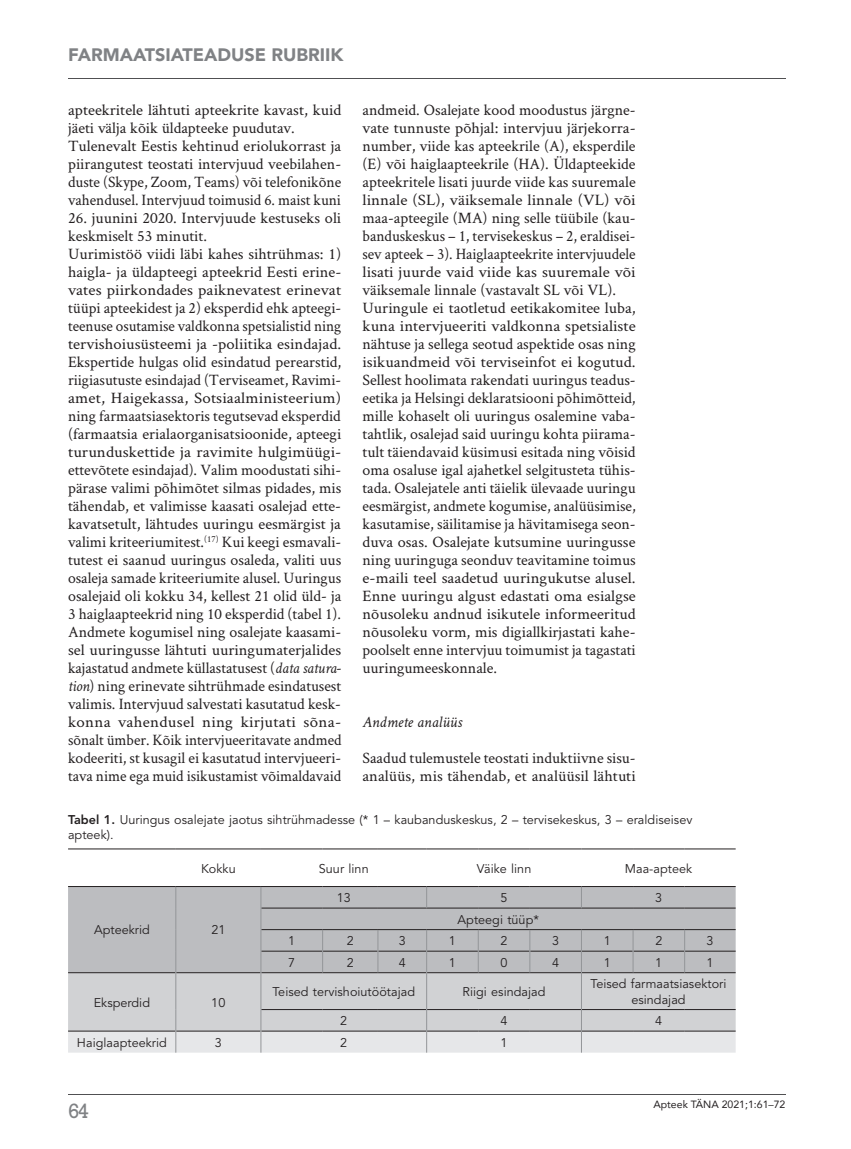
<style>
.page{position:relative;width:851px;height:1149px;background:#fff}
.page>*{position:absolute;margin:0;border:0;box-sizing:border-box;transform-origin:0 0}
.t1{font:21px "Rockwell Std";color:#808285}
.t2{font:900 18px "Avenir";color:#808285}
.t3{font:15.9px/18px "Crimson Text";color:#231f20}
.t4{font:italic 15.9px "Crimson Text";color:#231f20}
.t5{font:12.6px/15.3px "Avenir LT Std";letter-spacing:.005em;color:#231f20;text-align:center}
.t6{font:10.5px "Avenir";color:#231f20}
.s1{font-style:italic}
.s2{font-weight:800}
</style>
<div class="page">
<hr style="left:68px;top:848px;width:108px;height:1px;background:#231f20">
<hr style="left:176px;top:848px;width:85px;height:1px;background:#231f20">
<hr style="left:261px;top:848px;width:61px;height:1px;background:#231f20">
<hr style="left:322px;top:848px;width:56px;height:1px;background:#231f20">
<hr style="left:378px;top:848px;width:48px;height:1px;background:#231f20">
<hr style="left:426px;top:848px;width:52px;height:1px;background:#231f20">
<hr style="left:478px;top:848px;width:51px;height:1px;background:#231f20">
<hr style="left:529px;top:848px;width:52px;height:1px;background:#231f20">
<hr style="left:581px;top:848px;width:52px;height:1px;background:#231f20">
<hr style="left:633px;top:848px;width:51px;height:1px;background:#231f20">
<hr style="left:684px;top:848px;width:51px;height:1px;background:#231f20">
<hr style="left:68px;top:885px;width:108px;height:1px;background:#231f20">
<hr style="left:176px;top:885px;width:85px;height:1px;background:#231f20">
<hr style="left:261px;top:885px;width:61px;height:1px;background:#231f20">
<hr style="left:322px;top:885px;width:56px;height:1px;background:#231f20">
<hr style="left:378px;top:885px;width:48px;height:1px;background:#231f20">
<hr style="left:426px;top:885px;width:52px;height:1px;background:#231f20">
<hr style="left:478px;top:885px;width:51px;height:1px;background:#231f20">
<hr style="left:529px;top:885px;width:52px;height:1px;background:#231f20">
<hr style="left:581px;top:885px;width:52px;height:1px;background:#231f20">
<hr style="left:633px;top:885px;width:51px;height:1px;background:#231f20">
<hr style="left:684px;top:885px;width:51px;height:1px;background:#231f20">
<svg style="left:68px;top:886px;width:667px;height:166px;background:#c2c3c5"></svg>
<hr style="left:68px;top:1094px;width:717px;height:1px;background:#505052">
<hr style="left:68px;top:79px;width:717px;height:1px;background:#505052">
<p class="t2" style="left:68px;top:43px;width:277px">FARMAATSIATEADUSE RUBRIIK</p>
<p class="t3" style="left:68px;top:100px;width:275px">apteekritele lähtuti apteekrite kavast, kuid jäeti välja kõik üldapteeke puudutav.<br>Tulenevalt Eestis kehtinud eriolukorrast ja piirangutest teostati intervjuud veebilahen&shy;duste (Skype, Zoom, Teams) või telefonikõne vahendusel. Intervjuud toimusid 6. maist kuni</p>
<p class="t3" style="left:68px;top:208px;width:275px">26. juunini 2020. Intervjuude kestuseks oli keskmiselt 53 minutit.<br>Uurimistöö viidi läbi kahes sihtrühmas: 1) haigla- ja üldapteegi apteekrid Eesti erine&shy;vates piirkondades paiknevatest erinevat tüüpi apteekidest ja 2) eksperdid ehk apteegi&shy;teenuse osutamise valdkonna spetsialistid ning tervishoiusüsteemi ja -poliitika esindajad.<br>Ekspertide hulgas olid esindatud perearstid, riigiasutuste esindajad (Terviseamet, Ravimi&shy;amet, Haigekassa, Sotsiaalministeerium) ning farmaatsiasektoris tegutsevad eksperdid (farmaatsia erialaorganisatsioonide, apteegi turunduskettide ja ravimite hulgimüügi&shy;ettevõtete esindajad). Valim moodustati sihi&shy;pärase valimi põhimõtet silmas pidades, mis tähendab, et valimisse kaasati osalejad ette&shy;kavatsetult, lähtudes uuringu eesmärgist ja valimi kriteeriumitest.<sup>(17)</sup> Kui keegi esmavali&shy;tutest ei saanud uuringus osaleda, valiti uus osaleja samade kriteeriumi te alusel. Uuringus osalejaid oli kokku 34, kellest 21 olid üld- ja 3 haiglaapteekrid ning 10 eksperdid (tabel 1).<br>Andmete kogumisel ning osalejate kaasami&shy;sel uuringusse lähtuti uuringumaterjalides kajastatud andmete küllastatusest (<span class="s1">data satura&shy;tion</span>) ning erinevate sihtrühmade esindatusest valimis. Intervjuud salvestati kasutatud kesk&shy;konna vahendusel ning kirjutati sõna&shy;sõnalt ümber. Kõik intervjueeritavate andmed kodeeriti, st kusagil ei kasutatud intervjueeri&shy;tava nime ega muid isikustamist võimaldavaid</p>
<p class="t3" style="left:362px;top:100px;width:275px">andmeid. Osalejate kood moodustus järgne&shy;vate tunnuste põhjal: intervjuu järjekorra&shy;number, viide kas apteekrile (A), eksperdile (E) või haiglaapteekrile (HA). Üldapteekide apteekritele lisati juurde viide kas suuremale linnale (SL), väiksemale linnale (VL) või maa-apteegile (MA) ning selle tüübile (kau&shy;banduskeskus – 1, tervisekeskus – 2, eraldisei&shy;sev apteek – 3). Haiglaapteekrite intervjuudele lisati juurde vaid viide kas suuremale või väiksemale linnale (vastavalt SL või VL).<br>Uuringule ei taotletud eetikakomitee luba, kuna intervjueeriti valdkonna spetsialiste nähtuse ja sellega seotud aspektide osas ning isikuandmeid või terviseinfot ei kogutud.<br>Sellest hoolimata rakendati uuringus teadus&shy;eetika ja Helsingi deklaratsiooni põhimõtteid, mille kohaselt oli uuringus osalemine vaba&shy;tahtlik, osalejad said uuringu kohta piirama&shy;tult täiendavaid küsimusi esitada ning võisid oma osaluse igal ajahetkel selgitusteta tühis&shy;tada. Osalejatele anti täielik ülevaade uuringu eesmärgist, andmete kogumise, analüüsimise, kasutamise, säilitamise ja hävitamisega seon&shy;duva osas. Osalejate kutsumine uuringusse ning uuringuga seonduv teavitamine toimus e-maili teel saadetud uuringukutse alusel.<br>Enne uuringu algust edastati oma esialgse nõusoleku andnud isikutele informeeritud nõusoleku vorm, mis digiallkirjastati kahe&shy;poolselt enne intervjuu toimumist ja tagastati uuringumeeskonnale.</p>
<p class="t4" style="left:362px;top:712px;width:101px">Andmete analüüs</p>
<p class="t3" style="left:362px;top:748px;width:275px">Saadud tulemustele teostati induktiivne sisu&shy;analüüs, mis tähendab, et analüüsil lähtuti</p>
<p class="t5" style="left:68px;top:811px;width:625px;text-align:left"><span class="s2">Tabel 1.</span> Uuringus osalejate jaotus sihtrühmadesse (* 1 – kaubanduskeskus, 2 – tervisekeskus, 3 – eraldiseisev apteek).</p>
<p class="t5" style="left:201px;top:860px;width:36px">Kokku</p>
<p class="t5" style="left:319px;top:860px;width:51px">Suur linn</p>
<p class="t5" style="left:476px;top:860px;width:56px">Väike linn</p>
<p class="t5" style="left:624px;top:860px;width:69px">Maa-apteek</p>
<p class="t5" style="left:94px;top:922px;width:57px">Apteekrid</p>
<p class="t5" style="left:211px;top:922px;width:16px">21</p>
<p class="t5" style="left:94px;top:994px;width:58px">Eksperdid</p>
<p class="t5" style="left:211px;top:994px;width:16px">10</p>
<p class="t5" style="left:337px;top:890px;width:16px">13</p>
<p class="t5" style="left:500px;top:890px;width:9px">5</p>
<p class="t5" style="left:655px;top:890px;width:9px">3</p>
<p class="t5" style="left:457px;top:911px;width:83px">Apteegi tüüp*</p>
<p class="t5" style="left:288px;top:933px;width:9px">1</p>
<p class="t5" style="left:347px;top:933px;width:9px">2</p>
<p class="t5" style="left:399px;top:933px;width:9px">3</p>
<p class="t5" style="left:449px;top:933px;width:9px">1</p>
<p class="t5" style="left:500px;top:933px;width:9px">2</p>
<p class="t5" style="left:552px;top:933px;width:9px">3</p>
<p class="t5" style="left:603px;top:933px;width:9px">1</p>
<p class="t5" style="left:655px;top:933px;width:9px">2</p>
<p class="t5" style="left:706px;top:933px;width:9px">3</p>
<p class="t5" style="left:288px;top:954px;width:9px">7</p>
<p class="t5" style="left:347px;top:954px;width:9px">2</p>
<p class="t5" style="left:398px;top:954px;width:9px">4</p>
<p class="t5" style="left:449px;top:954px;width:9px">1</p>
<p class="t5" style="left:500px;top:954px;width:9px">0</p>
<p class="t5" style="left:552px;top:954px;width:9px">4</p>
<p class="t5" style="left:603px;top:954px;width:9px">1</p>
<p class="t5" style="left:655px;top:954px;width:9px">1</p>
<p class="t5" style="left:706px;top:954px;width:9px">1</p>
<p class="t5" style="left:272px;top:983px;width:144px">Teised tervishoiutöötajad</p>
<p class="t5" style="left:462px;top:983px;width:84px">Riigi esindajad</p>
<p class="t5" style="left:590px;top:976px;width:137px">Teised farmaatsiasektori esindajad</p>
<p class="t5" style="left:340px;top:1013px;width:9px">2</p>
<p class="t5" style="left:500px;top:1013px;width:9px">4</p>
<p class="t5" style="left:655px;top:1013px;width:9px">4</p>
<p class="t5" style="left:77px;top:1034px;width:91px">Haiglaapteekrid</p>
<p class="t5" style="left:215px;top:1034px;width:9px">3</p>
<p class="t5" style="left:340px;top:1034px;width:9px">2</p>
<p class="t5" style="left:500px;top:1034px;width:9px">1</p>
<h1 class="t1" style="left:68px;top:1098px;width:23px">64</h1>
<p class="t6" style="left:653px;top:1097px;width:133px">Apteek TÄNA 2021;1:61–72</p>
</div>
